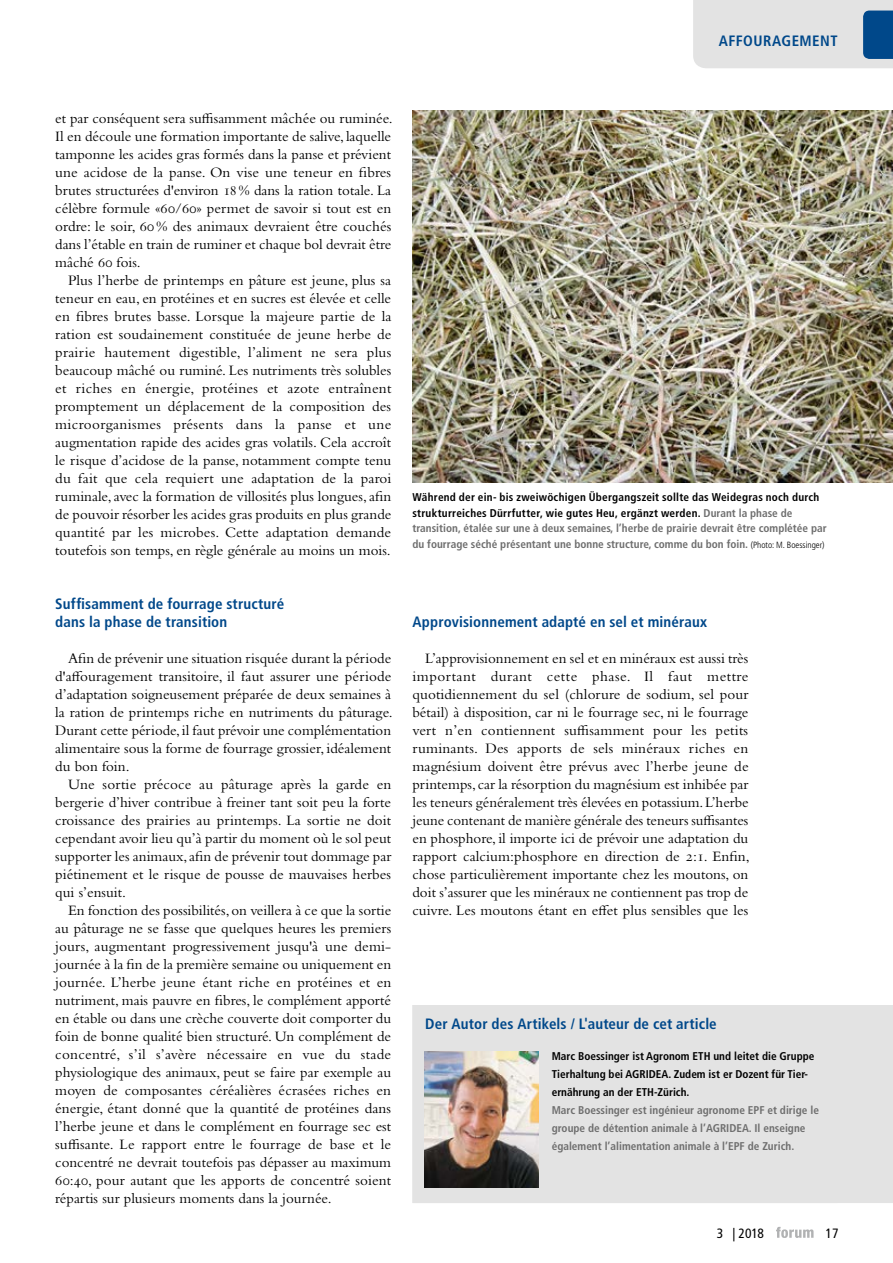
<style>
.page{position:relative;width:893px;height:1263px;background:#fff}
.page>*{position:absolute;margin:0;border:0;box-sizing:border-box;transform-origin:0 0}
.t1{font:15px/18px "Bembo Std";color:#000;text-align:justify}
.t2{font:700 condensed 15px/18px "Frutiger LT Std";letter-spacing:.01em;color:#00488a}
.t3{font:700 condensed 15px "Frutiger LT Std";letter-spacing:.03em;color:#00488a}
.t4{font:condensed 13.5px "Frutiger LT Std";letter-spacing:-.005em;color:#000}
.t5{font:700 condensed 11.25px/15.8px "Frutiger LT Std";color:#6e6e6e}
.t6{font:700 condensed 11.25px/18px "Frutiger LT Std";color:#000}
.s1{color:#000}
.s2{font-weight:300;font-size:9px;color:#000}
</style>
<div class="page">
<svg style="left:776px;top:1227px;width:37px;height:11px"></svg>
<img style="left:412px;top:111px;width:481px;height:372px">
<div style="left:838px;top:1005px;width:55px;height:198px;background:#e3e3e3"></div>
<div style="left:412px;top:1005px;width:426px;height:198px;background:#e3e3e3"></div>
<img style="left:424px;top:1051px;width:115px;height:136px">
<svg style="left:693px;top:0;width:200px;height:68px"></svg>
<p class="t3" style="left:719px;top:32px;width:120px">AFFOURAGEMENT</p>
<p class="t1" style="left:55px;top:109px;width:339px">et par conséquent sera suffisamment mâchée ou ruminée.<br>Il en découle une formation importante de salive, laquelle tamponne les acides gras formés dans la panse et prévient une acidose de la panse. On vise une teneur en fibres brutes structurées d'environ 18% dans la ration totale. La célèbre formule «60/60» permet de savoir si tout est en ordre: le soir, 60% des animaux devraient être couchés dans l’étable en train de ruminer et chaque bol devrait être mâché 60 fois.</p>
<p class="t1" style="left:55px;top:271px;width:338px;text-indent:13px">Plus l’herbe de printemps en pâture est jeune, plus sa teneur en eau, en protéines et en sucres est élevée et celle en fibres brutes basse. Lorsque la majeure partie de la ration est soudainement constituée de jeune herbe de prairie hautement digestible, l’aliment ne sera plus beaucoup mâché ou ruminé. Les nutriments très solubles et riches en énergie, protéines et azote entraînent promptement un déplacement de la composition des microorganismes présents dans la panse et une augmentation rapide des acides gras volatils. Cela accroît le risque d’acidose de la panse, notamment compte tenu du fait que cela requiert une adaptation de la paroi ruminale, avec la formation de villosités plus longues, afin de pouvoir résorber les acides gras produits en plus grande quantité par les microbes. Cette adaptation demande toutefois son temps, en règle générale au moins un mois.</p>
<p class="t2" style="left:55px;top:595px;width:231px">Suffisamment de fourrage structuré dans la phase de transition</p>
<p class="t1" style="left:55px;top:649px;width:339px;text-indent:13px">Afin de prévenir une situation risquée durant la période d'affouragement transitoire, il faut assurer une période d’adaptation soigneusement préparée de deux semaines à la ration de printemps riche en nutriments du pâturage.<br>Durant cette période, il faut prévoir une complémentation alimentaire sous la forme de fourrage grossier, idéalement du bon foin.</p>
<p class="t1" style="left:55px;top:775px;width:338px;text-indent:13px">Une sortie précoce au pâturage après la garde en bergerie d’hiver contribue à freiner tant soit peu la forte croissance des prairies au printemps. La sortie ne doit cependant avoir lieu qu’à partir du moment où le sol peut supporter les animaux, afin de prévenir tout dommage par piétinement et le risque de pousse de mauvaises herbes qui s’ensuit.</p>
<p class="t1" style="left:55px;top:901px;width:338px;text-indent:13px">En fonction des possibilités, on veillera à ce que la sortie au pâturage ne se fasse que quelques heures les premiers jours, augmentant progressivement jusqu'à une demi&shy;journée à la fin de la première semaine ou uniquement en journée. L’herbe jeune étant riche en protéines et en nutriment, mais pauvre en fibres, le complément apporté en étable ou dans une crèche couverte doit comporter du foin de bonne qualité bien structuré. Un complément de concentré, s’il s’avère nécessaire en vue du stade physiologique des animaux, peut se faire par exemple au moyen de composantes céréalières écrasées riches en énergie, étant donné que la quantité de protéines dans l’herbe jeune et dans le complément en fourrage sec est suffisante. Le rapport entre le fourrage de base et le concentré ne devrait toutefois pas dépasser au maximum 60:40, pour autant que les apports de concentré soient répartis sur plusieurs moments dans la journée.</p>
<p class="t5" style="left:412px;top:489px;width:416px"><span class="s1">Während der ein- bis zweiwöchigen Übergangszeit sollte das Weidegras noch durch strukturreiches Dürrfutter, wie gutes Heu, ergänzt werden.</span> Durant la phase de transition, étalée sur une à deux semaines, l’herbe de prairie devrait être complétée par du fourrage séché présentant une bonne structure, comme du bon foin. <span class="s2">(Photo: M. Boessinger)</span></p>
<p class="t2" style="left:412px;top:613px;width:296px">Approvisionnement adapté en sel et minéraux</p>
<p class="t1" style="left:412px;top:649px;width:339px;text-indent:13px">L’approvisionnement en sel et en minéraux est aussi très important durant cette phase. Il faut mettre quotidiennement du sel (chlorure de sodium, sel pour bétail) à disposition, car ni le fourrage sec, ni le fourrage vert n’en contiennent suffisamment pour les petits ruminants. Des apports de sels minéraux riches en magnésium doivent être prévus avec l’herbe jeune de printemps, car la résorption du magnésium est inhibée par les teneurs généralement très élevées en potassium. L’herbe jeune contenant de manière générale des teneurs suffisantes en phosphore, il importe ici de prévoir une adaptation du rapport calcium:phosphore en direction de 2:1. Enfin, chose particulièrement importante chez les moutons, on doit s’assurer que les minéraux ne contiennent pas trop de cuivre. Les moutons étant en effet plus sensibles que les</p>
<p class="t2" style="left:425px;top:1015px;width:293px">Der Autor des Artikels / L'auteur de cet article</p>
<p class="t6" style="left:552px;top:1047px;width:264px">Marc Boessinger ist Agronom ETH und leitet die Gruppe<br>Tierhaltung bei AGRIDEA. Zudem ist er Dozent für Tier&shy;ernährung an der ETH-Zürich.</p>
<p class="t5" style="left:552px;top:1101px;width:269px;line-height:18px">Marc Boessinger est ingénieur agronome EPF et dirige le groupe de détention animale à l’AGRIDEA. Il enseigne également l’alimentation animale à l’EPF de Zurich.</p>
<p class="t4" style="left:717px;top:1225px;width:49px">3 | 2018</p>
<p class="t4" style="left:826px;top:1225px;width:14px">17</p>
</div>
